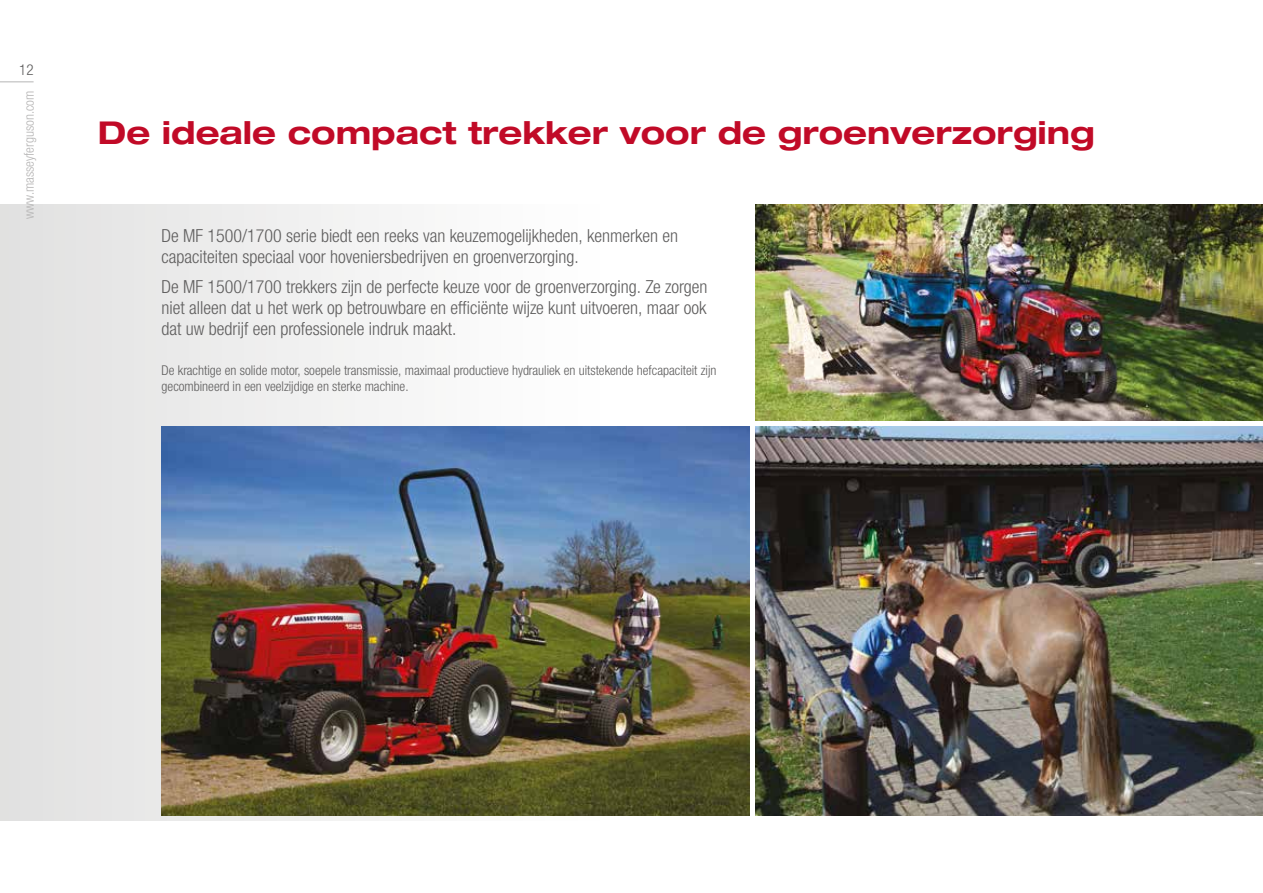
<style>
.page{position:relative;width:1263px;height:893px;background:#fff}
.page>*{position:absolute;margin:0;border:0;box-sizing:border-box;transform-origin:0 0}
.t1{font:700 expanded 31.5px "Helvetica Neue";color:#c10a27}
.t2{font:300 condensed 18px/21px "Helvetica Neue LTW1 G";color:#5f5e5e}
.t3{font:300 condensed 15px "Helvetica Neue LTW1 G";color:#5f5e5e}
.t4{font:300 condensed 13.5px/15.8px "Helvetica Neue LTW1 G";color:#5f5e5e}
.t5{font:300 condensed 13.5px "Helvetica Neue LTW1 G";color:#b6b5b5}
</style>
<div class="page">
<div style="left:0;top:204px;width:621px;height:616px;background:linear-gradient(to right,#e1e1e1,#feffff)"></div>
<img style="left:755px;top:427px;width:508px;height:389px">
<img style="left:162px;top:427px;width:587px;height:389px">
<img style="left:755px;top:205px;width:508px;height:216px">
<hr style="left:0;top:81px;width:34px;height:1px;background:#b6b5b5">
<p class="t3" style="left:19px;top:61px;width:16px">12</p>
<p class="t5" style="left:21px;top:219px;width:130px;rotate:-90deg">www.masseyferguson.com</p>
<h1 class="t1" style="left:98px;top:113px;width:998px">De ideale compact trekker voor de groenverzorging</h1>
<p class="t2" style="left:162px;top:226px;width:518px">De MF 1500/1700 serie biedt een reeks van keuzemogelijkheden, kenmerken en capaciteiten speciaal voor hoveniersbedrijven en groenverzorging.</p>
<p class="t2" style="left:162px;top:276px;width:547px;text-align:justify">De MF 1500/1700 trekkers zijn de perfecte keuze voor de groenverzorging. Ze zorgen niet alleen dat u het werk op betrouwbare en efficiënte wijze kunt uitvoeren, maar ook dat uw bedrijf een professionele indruk maakt.</p>
<p class="t4" style="left:162px;top:362px;width:556px">De krachtige en solide motor, soepele transmissie, maximaal productieve hydrauliek en uitstekende hefcapaciteit zijn gecombineerd in een veelzijdige en sterke machine.</p>
</div>
